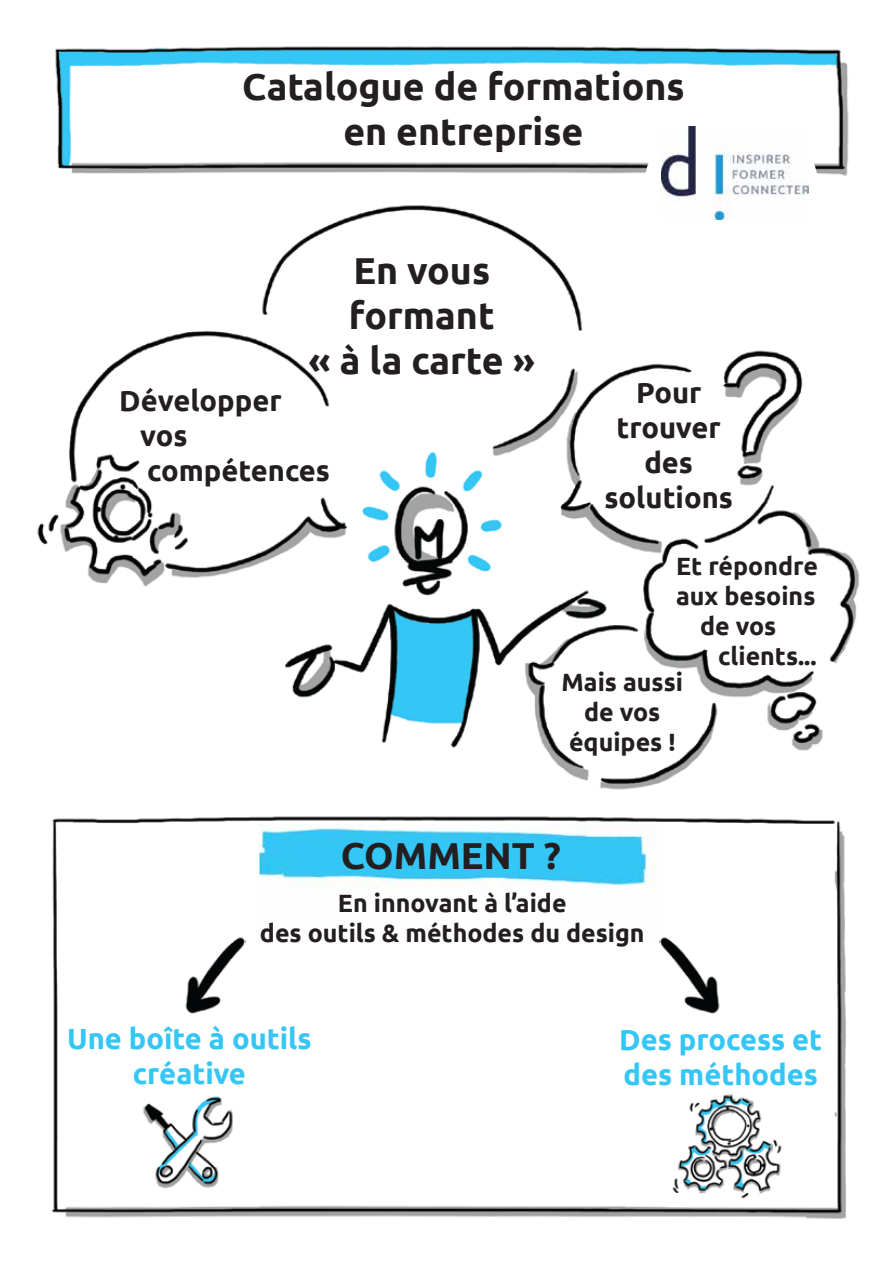
<style>
.page{position:relative;width:893px;height:1263px;background:#fff}
.page>*{position:absolute;margin:0;border:0;box-sizing:border-box;transform-origin:0 0}
.t1{font:700 37.5px/45px "Ubuntu";color:#231f20;text-align:center}
.t2{font:700 29.1px/35px "Ubuntu";color:#231f20}
.t3{font:700 29.1px/35px "Ubuntu";color:#34c6f4;text-align:center}
.t4{font:700 24.9px/30px "Ubuntu";color:#231f20;text-align:center}
</style>
<div class="page">
<img style="left:52px;top:816px;width:794px;height:403px">
<img style="left:55px;top:46px;width:794px;height:130px">
<img style="left:260px;top:824px;width:404px;height:120px">
<img style="left:37px;top:205px;width:823px;height:585px">
<img style="left:667px;top:1091px;width:120px;height:116px">
<img style="left:135px;top:1089px;width:104px;height:102px">
<img style="left:178px;top:929px;width:68px;height:86px">
<img style="left:659px;top:929px;width:67px;height:86px">
<div style="left:644px;top:114px;width:174px;height:141px;background:#fff;border-radius:50%"></div>
<img style="left:662px;top:126px;width:146px;height:94px">
<h1 class="t1" style="left:242px;top:64px;width:444px">Catalogue de formations en entreprise</h1>
<h1 class="t1" style="left:308px;top:248px;width:228px">En vous formant<br>« à la carte »</h1>
<p class="t2" style="left:140px;top:383px;width:191px;text-indent:-21px">Développer vos compétences</p>
<p class="t2" style="left:604px;top:375px;width:130px;text-align:center">Pour trouver des solutions</p>
<p class="t4" style="left:676px;top:551px;width:143px">Et répondre</p>
<p class="t4" style="left:676px;top:581px;width:141px">aux besoins</p>
<p class="t4" style="left:700px;top:611px;width:78px">de vos</p>
<p class="t4" style="left:718px;top:641px;width:100px">clients...</p>
<p class="t4" style="left:561px;top:667px;width:123px">Mais aussi de vos équipes !</p>
<h1 class="t1" style="left:341px;top:833px;width:222px">COMMENT ?</h1>
<p class="t4" style="left:260px;top:887px;width:386px">En innovant à l’aide<br>des outils &amp; méthodes du design</p>
<p class="t3" style="left:67px;top:1021px;width:246px">Une boîte à outils créative</p>
<p class="t3" style="left:619px;top:1022px;width:204px;text-align:left">Des process et des méthodes</p>
</div>
